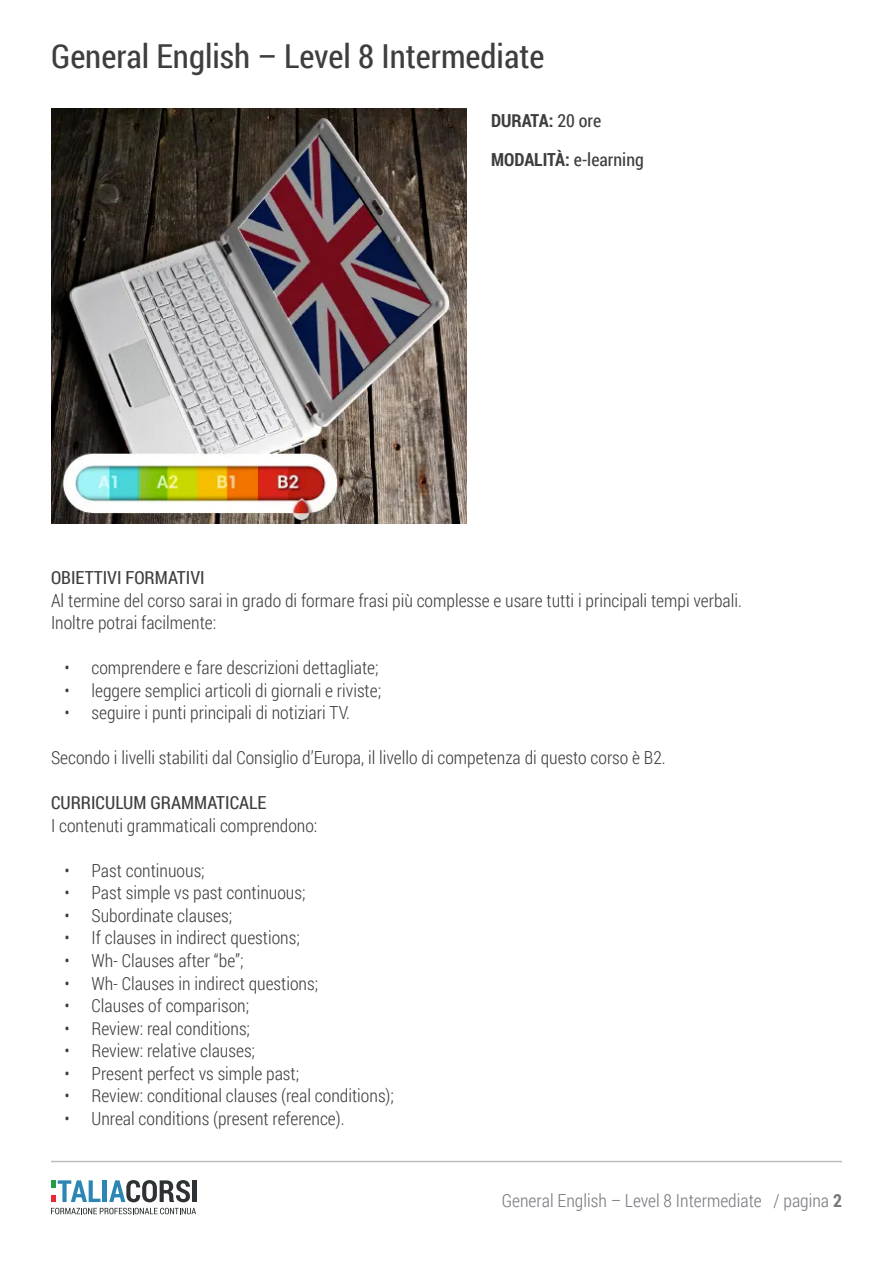
<style>
.page{position:relative;width:893px;height:1263px;background:#fff}
.page>*{position:absolute;margin:0;border:0;box-sizing:border-box;transform-origin:0 0}
.t1{font:33px "Roboto Condensed";color:#3e3e3f}
.t2{font:300 18px/22.5px "Roboto Condensed";color:#3e3e3f}
.t3{font:300 18px "Roboto Condensed";color:#76797e}
.t4{font:18px "Roboto Condensed";color:#3e3e3f}
.t5{font:700 18px/39px "Roboto Condensed";color:#3e3e3f}
.s1{font-weight:400}
.s2{font-weight:700}
</style>
<div class="page">
<hr style="left:51px;top:1161px;width:791px;height:1px;background:#bcbdc0">
<hr style="left:103px;top:1180px;width:4px;height:22px;background:#2c86b4">
<svg style="left:109px;top:1180px;width:81px;height:22px"></svg>
<hr style="left:193px;top:1180px;width:4px;height:22px;background:#2d3234">
<svg style="left:51px;top:1208px;width:145px;height:6px"></svg>
<svg style="left:51px;top:1180px;width:49px;height:22px"></svg>
<img style="left:51px;top:108px;width:415px;height:416px">
<h1 class="t1" style="left:51px;top:33px;width:495px">General English – Level 8 Intermediate</h1>
<p class="t5" style="left:491px;top:101px;width:154px">DURATA: <span class="s1">20 ore<br></span>MODALITÀ: <span class="s1">e-learning</span></p>
<p class="t4" style="left:51px;top:565px;width:155px">OBIETTIVI FORMATIVI</p>
<p class="t2" style="left:51px;top:589px;width:692px">Al termine del corso sarai in grado di formare frasi più complesse e usare tutti i principali tempi verbali.<br>Inoltre potrai facilmente:</p>
<p class="t2" style="left:65px;top:656px;width:316px">• comprendere e fare descrizioni dettagliate;</p>
<p class="t2" style="left:65px;top:679px;width:318px">• leggere semplici articoli di giornali e riviste;</p>
<p class="t2" style="left:65px;top:701px;width:287px">• seguire i punti principali di notiziari TV.</p>
<p class="t2" style="left:51px;top:746px;width:616px">Secondo i livelli stabiliti dal Consiglio d’Europa, il livello di competenza di questo corso è B2.</p>
<p class="t4" style="left:51px;top:790px;width:217px">CURRICULUM GRAMMATICALE</p>
<p class="t2" style="left:51px;top:814px;width:268px">I contenuti grammaticali comprendono:</p>
<p class="t2" style="left:65px;top:859px;width:142px">• Past continuous;</p>
<p class="t2" style="left:65px;top:881px;width:243px">• Past simple vs past continuous;</p>
<p class="t2" style="left:65px;top:904px;width:169px">• Subordinate clauses;</p>
<p class="t2" style="left:65px;top:926px;width:237px">• If clauses in indirect questions;</p>
<p class="t2" style="left:65px;top:949px;width:181px">• Wh- Clauses after “be”;</p>
<p class="t2" style="left:65px;top:971px;width:255px">• Wh- Clauses in indirect questions;</p>
<p class="t2" style="left:65px;top:994px;width:186px">• Clauses of comparison;</p>
<p class="t2" style="left:65px;top:1016px;width:187px">• Review: real conditions;</p>
<p class="t2" style="left:65px;top:1039px;width:192px">• Review: relative clauses;</p>
<p class="t2" style="left:65px;top:1061px;width:236px">• Present perfect vs simple past;</p>
<p class="t2" style="left:65px;top:1084px;width:331px">• Review: conditional clauses (real conditions);</p>
<p class="t2" style="left:65px;top:1106px;width:282px">• Unreal conditions (present reference).</p>
<p class="t3" style="left:502px;top:1188px;width:342px">General English – Level 8 Intermediate / pagina <span class="s2">2</span></p>
</div>
